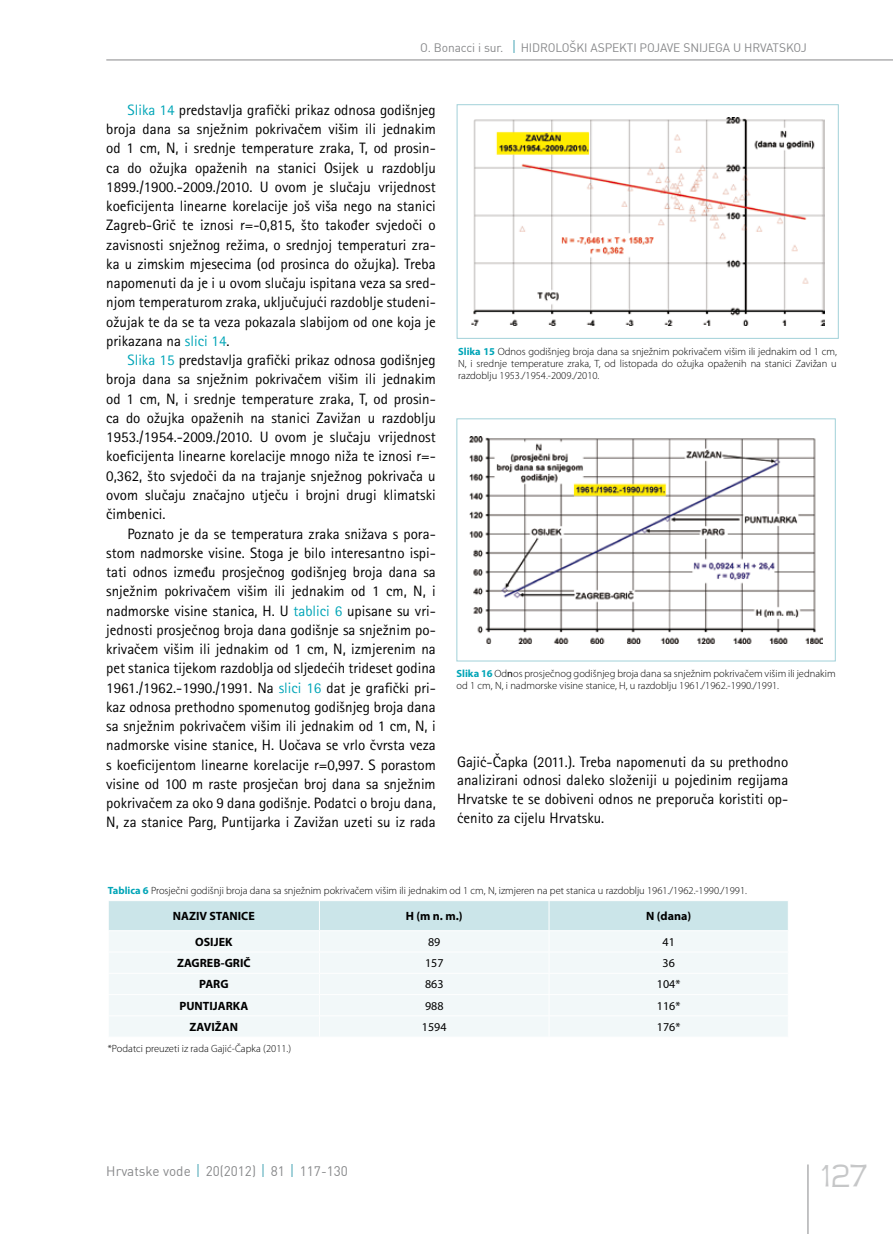
<style>
.page{position:relative;width:893px;height:1234px;background:#fff}
.page>*{position:absolute;margin:0;border:0;box-sizing:border-box;transform-origin:0 0}
.t1{font:300 36px "Teen";color:#c6c7c8}
.t2{font:15px/19.2px "Rotis Sans Serifklemy";color:#000;text-align:justify}
.t3{font:13.5px "DIN";color:#87888a}
.t4{font:700 12px "Myriad Pro";color:#000}
.t5{font:12px "DIN";letter-spacing:-.01em;color:#87888a}
.t6{font:12px "Myriad Pro";color:#000}
.t7{font:300 10.5px/12px "Myriad Pro";color:#000}
.s1{color:#00a5b7}
.s2{font-weight:700;color:#00a5b7}
.s3{font-weight:400}
</style>
<div class="page">
<hr style="left:808px;top:1164px;width:1px;height:69px;background:#87888a">
<svg style="left:198px;top:1164px;width:1px;height:12px"></svg>
<svg style="left:263px;top:1164px;width:1px;height:12px"></svg>
<svg style="left:292px;top:1164px;width:1px;height:12px"></svg>
<hr style="left:106px;top:60px;width:787px;height:1px;background:#87888a">
<svg style="left:513px;top:40px;width:1px;height:13px"></svg>
<img style="left:470px;top:436px;width:352px;height:207px">
<div style="left:457px;top:418px;width:379px;height:243px;border:1px solid #a2d1d9"></div>
<svg style="left:108px;top:901px;width:680px;height:135px"></svg>
<img style="left:471px;top:117px;width:353px;height:208px">
<div style="left:457px;top:104px;width:382px;height:234px;border:1px solid #a2d1d9"></div>
<p class="t5" style="left:420px;top:39px;width:85px">O. BONACCI I SUR.</p>
<p class="t5" style="left:521px;top:39px;width:285px">H IDROLOŠKI AS PEKTI POJAVE SNIJ EGA U HRVATSKOJ</p>
<p class="t2" style="left:106px;top:100px;width:331px;text-indent:21px"><span class="s1">Slika 14</span> predstavlja grafički prikaz odnosa godišnjeg broja dana sa snježnim pokrivačem višim ili jednakim od 1 cm, N, i srednje temperature zraka, T, od prosin&shy;ca do ožujka opaženih na stanici Osijek u razdoblju 1899./1900.-2009./2010. U ovom je slučaju vrijednost koeficijenta linearne korelacije još viša nego na stanici Zagreb-Grič te iznosi r=-0,815, što također svjedoči o zavisnosti snježnog režima, o srednjoj temperaturi zra&shy;ka u zimskim mjesecima (od prosinca do ožujka). Treba napomenuti da je i u ovom slučaju ispitana veza sa sred&shy;njom temperaturom zraka, uključujući razdoblje studeni&shy;ožujak te da se ta veza pokazala slabijom od one koja je prikazana na <span class="s1">slici 14</span>.</p>
<p class="t2" style="left:106px;top:350px;width:331px;text-indent:21px"><span class="s1">Slika 15</span> predstavlja grafički prikaz odnosa godišnjeg broja dana sa snježnim pokrivačem višim ili jednakim od 1 cm, N, i srednje temperature zraka, T, od prosin&shy;ca do ožujka opaženih na stanici Zavižan u razdoblju 1953./1954.-2009./2010. U ovom je slučaju vrijednost koeficijenta linearne korelacije mnogo niža te iznosi r=- 0,362, što svjedoči da na trajanje snježnog pokrivača u ovom slučaju značajno utječu i brojni drugi klimatski čimbenici.</p>
<p class="t2" style="left:106px;top:523px;width:331px;text-indent:21px">Poznato je da se temperatura zraka snižava s pora&shy;stom nadmorske visine. Stoga je bilo interesantno ispi&shy;tati odnos između prosječnog godišnjeg broja dana sa snježnim pokrivačem višim ili jednakim od 1 cm, N, i nadmorske visine stanica, H. U <span class="s1">tablici 6</span> upisane su vri&shy;jednosti prosječnog broja dana godišnje sa snježnim po&shy;krivačem višim ili jednakim od 1 cm, N, izmjerenim na pet stanica tijekom razdoblja od sljedećih trideset godina 1961./1962.-1990./1991. Na <span class="s1">slici 16</span> dat je grafički pri&shy;kaz odnosa prethodno spomenutog godišnjeg broja dana sa snježnim pokrivačem višim ili jednakim od 1 cm, N, i nadmorske visine stanice, H. Uočava se vrlo čvrsta veza s koeficijentom linearne korelacije r=0,997. S porastom visine od 100 m raste prosječan broj dana sa snježnim pokrivačem za oko 9 dana godišnje. Podatci o broju dana, N, za stanice Parg, Puntijarka i Zavižan uzeti su iz rada</p>
<p class="t7" style="left:458px;top:346px;width:380px;text-align:justify"><span class="s2">Slika 15</span> Odnos godišnjeg broja dana sa snježnim pokrivačem višim ili jednakim od 1 cm, N, i srednje temperature zraka, T, od listopada do ožujka opaženih na stanici Zavižan u razdoblju 1953./1954.-2009./2010.</p>
<p class="t7" style="left:457px;top:667px;width:380px"><span class="s2">Slika 16</span> Od<span class="s3">n</span>os prosječnog godišnjeg broja dana sa snježnim pokrivačem višim ili jednakim od 1 cm, N, i nadmorske visine stanice, H, u razdoblju 1961./1962.-1990./1991.</p>
<p class="t2" style="left:457px;top:751px;width:333px;line-height:18.8px">Gajić-Čapka (2011.). Treba napomenuti da su prethodno analizirani odnosi daleko složeniji u pojedinim regijama Hrvatske te se dobiveni odnos ne preporuča koristiti op&shy;ćenito za cijelu Hrvatsku.</p>
<p class="t7" style="left:108px;top:884px;width:641px"><span class="s2">Tablica 6</span> Prosječni godišnji broja dana sa snježnim pokrivačem višim ili jednakim od 1 cm, N, izmjeren na pet stanica u razdoblju 1961./1962.-1990./1991.</p>
<p class="t4" style="left:173px;top:908px;width:83px">NAZIV STANICE</p>
<p class="t4" style="left:406px;top:908px;width:58px">H (m n. m.)</p>
<p class="t4" style="left:646px;top:908px;width:47px">N (dana)</p>
<p class="t4" style="left:195px;top:933px;width:39px">OSIJEK</p>
<p class="t6" style="left:428px;top:934px;width:14px">89</p>
<p class="t6" style="left:662px;top:934px;width:14px">41</p>
<p class="t4" style="left:177px;top:955px;width:75px">ZAGREB-GRIČ</p>
<p class="t6" style="left:425px;top:955px;width:20px">157</p>
<p class="t6" style="left:662px;top:955px;width:14px">36</p>
<p class="t4" style="left:199px;top:976px;width:31px">PARG</p>
<p class="t6" style="left:425px;top:976px;width:20px">863</p>
<p class="t6" style="left:657px;top:976px;width:25px">104*</p>
<p class="t4" style="left:179px;top:997px;width:70px">PUNTIJARKA</p>
<p class="t6" style="left:425px;top:998px;width:20px">988</p>
<p class="t6" style="left:657px;top:998px;width:25px">116*</p>
<p class="t4" style="left:190px;top:1018px;width:50px">ZAVIŽAN</p>
<p class="t6" style="left:422px;top:1019px;width:26px">1594</p>
<p class="t6" style="left:657px;top:1019px;width:25px">176*</p>
<p class="t7" style="left:108px;top:1042px;width:185px">*Podatci preuzeti iz rada Gajić-Čapka (2011.)</p>
<p class="t3" style="left:106px;top:1161px;width:243px">HRVATSKE VODE 20(2012) 81 117-130</p>
<h1 class="t1" style="left:821px;top:1156px;width:48px">127</h1>
</div>
